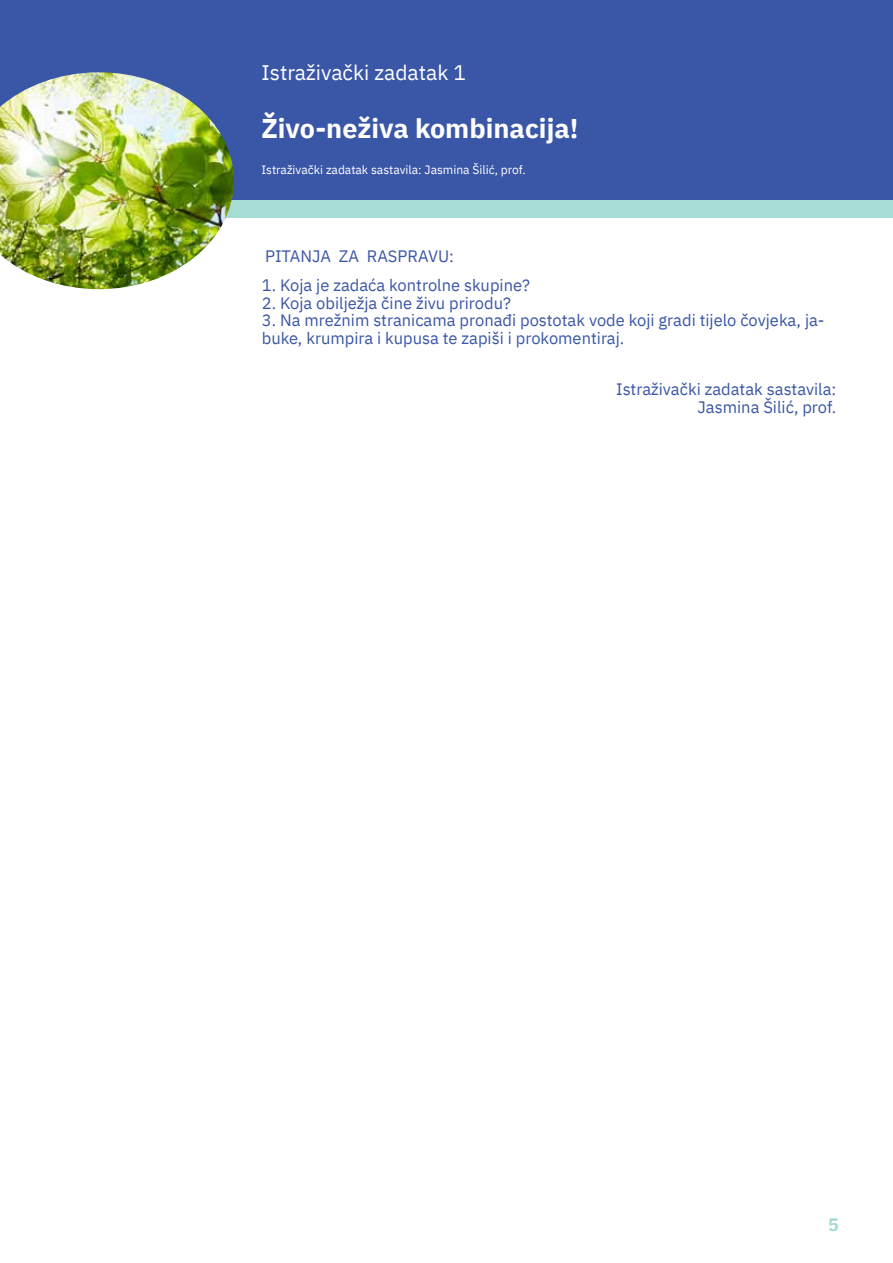
<style>
.page{position:relative;width:893px;height:1263px;background:#fff}
.page>*{position:absolute;margin:0;border:0;box-sizing:border-box;transform-origin:0 0}
.t1{font:700 27px "IBM Plex Sans";color:#fff}
.t2{font:21px "IBM Plex Sans";color:#fff}
.t3{font:700 18px "IBM Plex Sans";color:#a7dbd5}
.t4{font:16.5px/17.5px "IBM Plex Sans";color:#3a56a6}
.t5{font:12px "IBM Plex Sans";color:#fff}
</style>
<div class="page">
<div style="left:0;top:0;width:893px;height:208px;background:#3a56a6"></div>
<div style="left:0;top:200px;width:893px;height:18px;background:#a7dbd5"></div>
<img style="left:0;top:72px;width:234px;height:217px">
<p class="t2" style="left:261px;top:57px;width:206px">Istraživački zadatak 1</p>
<h1 class="t1" style="left:261px;top:107px;width:318px">Živo-neživa kombinacija!</h1>
<p class="t5" style="left:261px;top:160px;width:266px">Istraživački zadatak sastavila: Jasmina Šilić, prof.</p>
<p class="t4" style="left:265px;top:246px;width:190px">PITANJA ZA RASPRAVU:</p>
<p class="t4" style="left:262px;top:275px;width:270px">1. Koja je zadaća kontrolne skupine?</p>
<p class="t4" style="left:262px;top:293px;width:251px">2. Koja obilježja čine živu prirodu?</p>
<p class="t4" style="left:262px;top:310px;width:564px">3. Na mrežnim stranicama pronađi postotak vode koji gradi tijelo čovjeka, ja&shy;buke, krumpira i kupusa te zapiši i prokomentiraj.</p>
<p class="t4" style="left:616px;top:379px;width:222px;text-align:right">Istraživački zadatak sastavila:<br>Jasmina Šilić, prof.</p>
<p class="t3" style="left:828px;top:1210px;width:12px">5</p>
</div>
